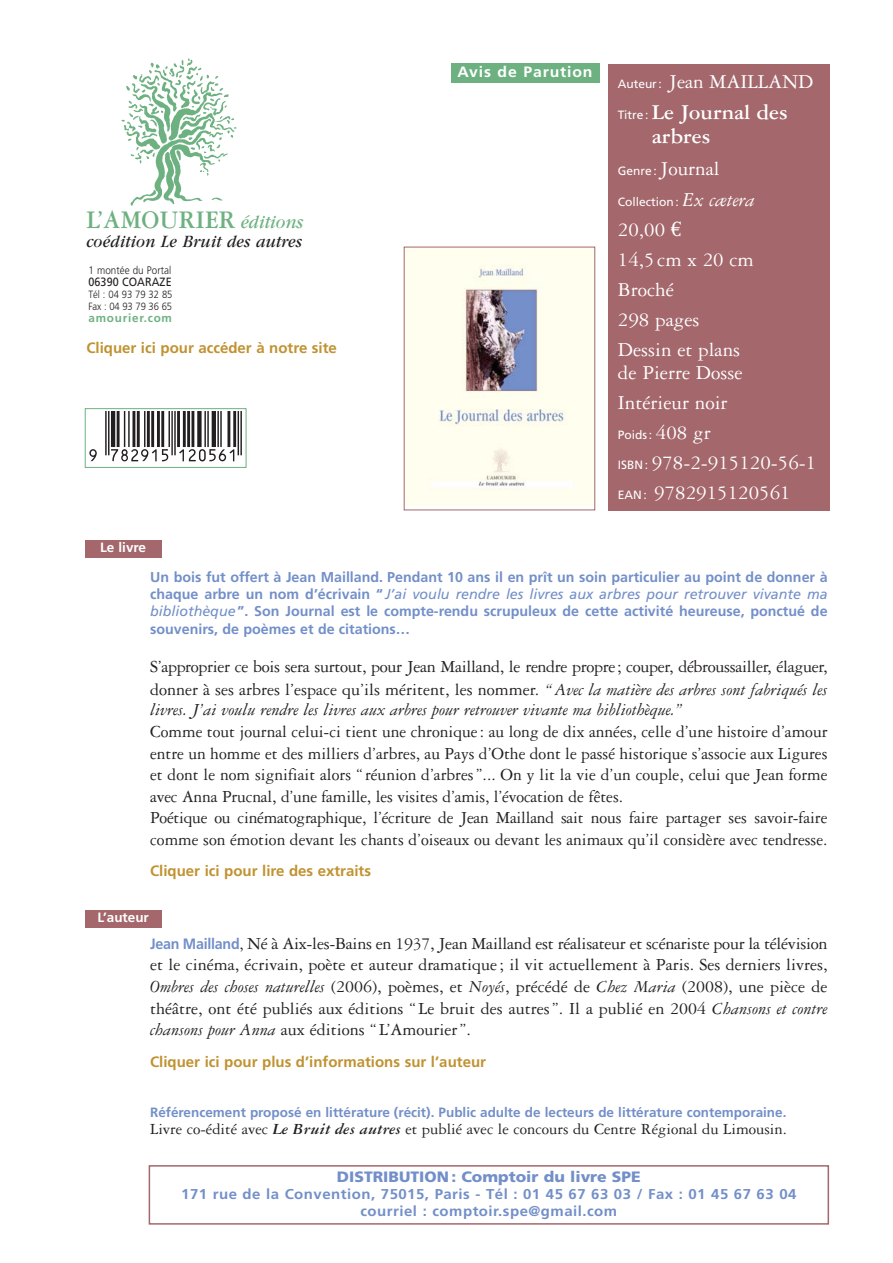
<style>
.page{position:relative;width:893px;height:1263px;background:#fff}
.page>*{position:absolute;margin:0;border:0;box-sizing:border-box;transform-origin:0 0}
.t1{font:54px "Ean P36 Lfz";color:#231f20}
.t2{font:700 27px "Garamond Three";color:#6eb181;scale:.92 1}
.t3{font:700 22.5px/24px "Garamond Three";color:#fff}
.t4{font:21px/30px "Garamond Three";color:#fff}
.t5{font:18px/21.6px "Garamond Three";color:#231f20}
.t6{font:18px/22.5px "Garamond Three";letter-spacing:-.02em;color:#231f20}
.t7{font:italic 18px "Garamond Three";color:#231f20}
.t8{font:italic 18px "Garamond";letter-spacing:.01em;color:#231f20;scale:.92 1}
.t9{font:16.5px "Garamond Three";color:#231f20}
.t10{font:700 15px "Frutiger";color:#c09231}
.t11{font:900 15px "Frutiger";color:#738fc9;scale:1.05 1}
.t12{font:700 15px "Frutiger";letter-spacing:.055em;color:#fff;scale:1.05 1}
.t13{font:700 14.25px/17.4px "Frutiger";letter-spacing:.035em;color:#738fc9;text-align:justify}
.t14{font:700 14.25px/17.1px "Frutiger";letter-spacing:.035em;color:#738fc9;text-align:center;scale:1.05 1}
.t15{font:700 13.5px "Frutiger";color:#738fc9}
.t16{font:700 13.5px "Frutiger";color:#fff}
.t17{font:12px "Frutiger";color:#fff}
.t18{font:12px "Frutiger";letter-spacing:.005em;color:#231f20;scale:.9 1}
.t19{font:700 11.7px "Frutiger";letter-spacing:.065em;color:#6eb181}
.t20{font:300 10.95px "Frutiger";letter-spacing:.005em;color:#231f20;scale:.9 1}
.t21{font:300 10.5px/12px "Frutiger";letter-spacing:-.005em;color:#231f20;scale:.9 1}
.s1{font-family:"Garamond";font-weight:400;font-style:italic;font-size:19.5px}
.s2{font-family:"Frutiger";font-size:12px}
.s3{font-family:"Frutiger";font-weight:400;font-size:12px}
.s4{font-family:"Garamond Three";font-style:italic;font-size:21px}
.s5{font-family:"Euro Serif"}
.s6{font-family:"Garamond Three";font-size:21px}
.s7{font-weight:400;font-style:italic}
.s8{font-style:italic}
.s9{font-family:"Frutiger";font-weight:700;font-size:15px;color:#738fc9}
.s10{font-size:17.25px}
.s11{font-weight:700;font-style:italic}
</style>
<div class="page">
<div style="left:608px;top:64px;width:221px;height:446px;background:#a3676c"></div>
<img style="left:121px;top:58px;width:116px;height:148px">
<div style="left:451px;top:64px;width:148px;height:19px;background:#6eb181"></div>
<img style="left:406px;top:249px;width:187px;height:256px">
<div style="left:404px;top:247px;width:191px;height:263px;border:1px solid #a3676c"></div>
<div style="left:85px;top:540px;width:76px;height:17px;background:#a3676c"></div>
<div style="left:85px;top:910px;width:76px;height:17px;background:#a3676c"></div>
<div style="left:85px;top:408px;width:161px;height:60px;border:1px solid #6eb181"></div>
<div style="left:149px;top:1165px;width:680px;height:60px;border:2px solid #a3676c"></div>
<h2 class="t2" style="left:86px;top:210px;width:237px">L’AMOURIER <span class="s1">éditions</span></h2>
<p class="t8" style="left:86px;top:235px;width:236px">coédition Le Bruit des autres</p>
<p class="t20" style="left:88px;top:266px;width:93px">1 montée du Portal</p>
<p class="t18" style="left:88px;top:277px;width:94px">06390 COARAZE</p>
<p class="t21" style="left:88px;top:289px;width:95px">Tél : 04 93 79 32 85<br>Fax : 04 93 79 36 65</p>
<p class="t19" style="left:88px;top:313px;width:85px">amourier.com</p>
<p class="t10" style="left:86px;top:342px;width:252px">Cliquer ici pour accéder à notre site</p>
<h1 class="t1" style="left:89px;top:411px;width:154px">-:HSMJLF=VWUZ[V:</h1>
<p class="t16" style="left:100px;top:542px;width:47px">Le livre</p>
<p class="t12" style="left:457px;top:66px;width:130px">Avis de Parution</p>
<p class="t4" style="left:618px;top:68px;width:197px"><span class="s2">Auteur:</span> Jean MAILLAND</p>
<p class="t3" style="left:652px;top:102px;width:137px;text-indent:-34px"><span class="s3">Titre :</span> Le Journal des arbres</p>
<p class="t4" style="left:618px;top:155px;width:103px"><span class="s2">Genre :</span> Journal</p>
<p class="t17" style="left:618px;top:197px;width:138px">Collection : <span class="s4">Ex cætera</span></p>
<p class="t4" style="left:618px;top:217px;width:138px">20,00 <span class="s5">€<br></span>14,5 cm x 20 cm<br>Broché<br>298 pages<br>Dessin et plans</p>
<p class="t4" style="left:618px;top:359px;width:126px">de Pierre Dosse<br>Intérieur noir</p>
<p class="t17" style="left:618px;top:430px;width:94px">Poids : <span class="s6">408 gr</span></p>
<p class="t4" style="left:618px;top:449px;width:200px"><span class="s2">ISBN :</span> 978-2-915120-56-1<br><span class="s2">EAN :</span> 9782915120561</p>
<p class="t13" style="left:150px;top:569px;width:679px">Un bois fut offert à Jean Mailland. Pendant 10 ans il en prît un soin particulier au point de donner à chaque arbre un nom d’écrivain “ <span class="s7">J’ai voulu rendre les livres aux arbres pour retrouver vivante ma bibliothèque</span> ”. Son Journal est le compte-rendu scrupuleux de cette activité heureuse, ponctué de souvenirs, de poèmes et de citations…</p>
<p class="t6" style="left:150px;top:657px;width:679px">S’approprier ce bois sera surtout, pour Jean Mailland, le rendre propre; couper, débroussailler, élaguer, donner à ses arbres l’espace qu’ils méritent, les nommer. <span class="s8">“ Avec la matière des arbres sont fabriqués les</span></p>
<p class="t7" style="left:150px;top:704px;width:534px">livres. J’ai voulu rendre les livres aux arbres pour retrouver vivante ma bibliothèque.”</p>
<p class="t5" style="left:150px;top:722px;width:679px">Comme tout journal celui-ci tient une chronique : au long de dix années, celle d’une histoire d’amour entre un homme et des milliers d’arbres, au Pays d’Othe dont le passé historique s’associe aux Ligures et dont le nom signifiait alors “ réunion d’arbres ”... On y lit la vie d’un couple, celui que Jean forme avec Anna Prucnal, d’une famille, les visites d’amis, l’évocation de fêtes.<br>Poétique ou cinématographique, l’écriture de Jean Mailland sait nous faire partager ses savoir-faire comme son émotion devant les chants d’oiseaux ou devant les animaux qu’il considère avec tendresse.</p>
<p class="t10" style="left:150px;top:865px;width:222px">Cliquer ici pour lire des extraits</p>
<p class="t16" style="left:97px;top:912px;width:53px">L’auteur</p>
<p class="t5" style="left:150px;top:934px;width:679px;text-align:justify"><span class="s9">Jean Mailland</span><span class="s10">,</span> Né à Aix-les-Bains en 1937, Jean Mailland est réalisateur et scénariste pour la télévision et le cinéma, écrivain, poète et auteur dramatique ; il vit actuellement à Paris. Ses derniers livres, <span class="s8">Ombres des choses naturelles</span> (2006), poèmes, et <span class="s8">Noyés</span>, précédé de <span class="s8">Chez Maria</span> (2008), une pièce de théâtre, ont été publiés aux éditions “ Le bruit des autres ”. Il a publié en 2004 <span class="s8">Chansons et contre chansons pour Anna</span> aux éditions “ L’Amourier ”.</p>
<p class="t10" style="left:150px;top:1056px;width:337px">Cliquer ici pour plus d’informations sur l’auteur</p>
<p class="t15" style="left:150px;top:1107px;width:638px">Référencement proposé en littérature (récit). Public adulte de lecteurs de littérature contemporaine.</p>
<p class="t9" style="left:150px;top:1123px;width:638px">Livre co-édité avec <span class="s11">Le Bruit des autres</span> et publié avec le concours du Centre Régional du Limousin.</p>
<p class="t11" style="left:337px;top:1170px;width:291px">DISTRIBUTION : Comptoir du livre SPE</p>
<p class="t14" style="left:181px;top:1187px;width:587px">171 rue de la Convention, 75015, Paris - Tél : 01 45 67 63 03 / Fax : 01 45 67 63 04 courriel : comptoir.spe@gmail.com</p>
</div>
